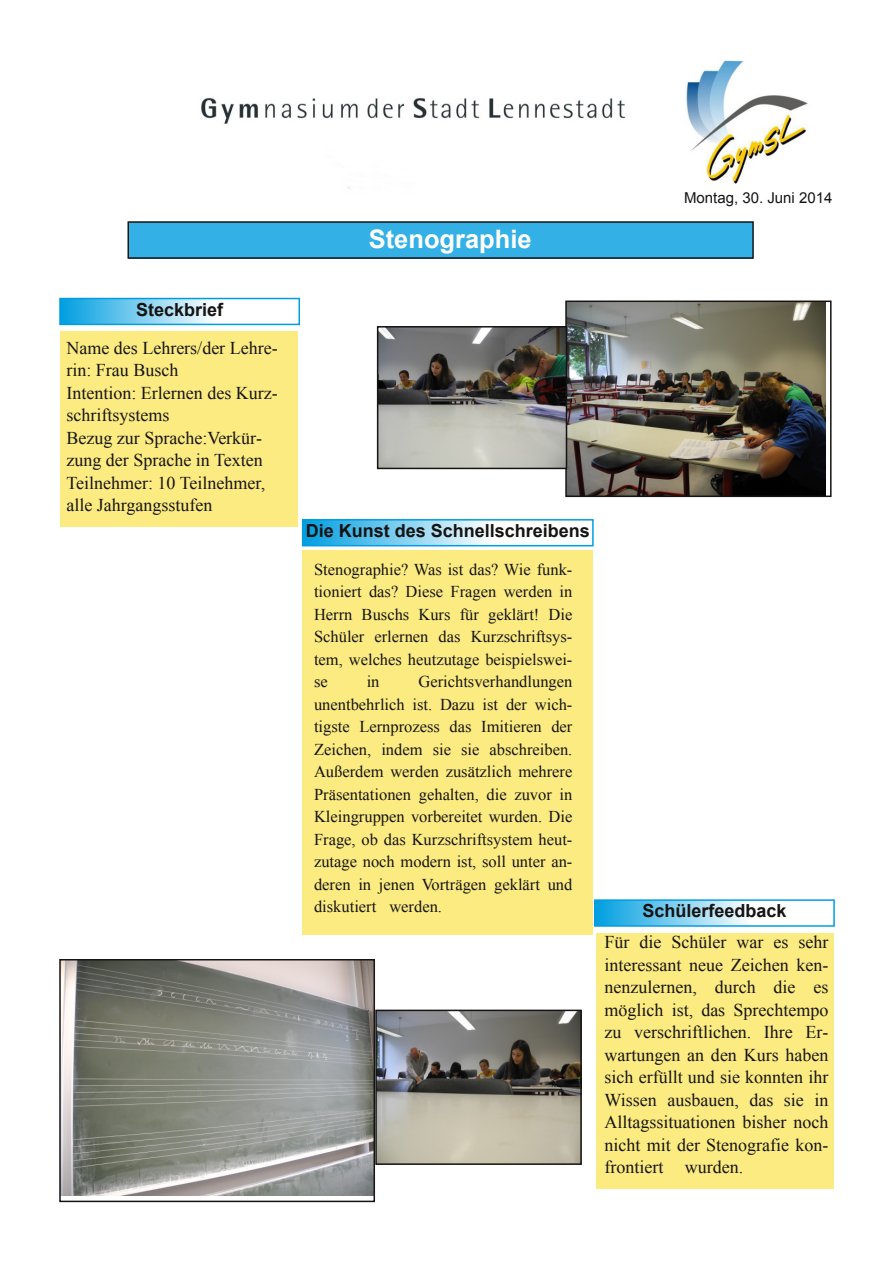
<style>
.page{position:relative;width:893px;height:1263px;background:#fff}
.page>*{position:absolute;margin:0;border:0;box-sizing:border-box;transform-origin:0 0}
.t1{font:700 25.5px "Arial";color:#fff}
.t2{font:18px/22.5px "Times New Roman";color:#161413}
.t3{font:700 18px "Arial";color:#161413}
.t4{font:16.5px/22.5px "Times New Roman";color:#161413;text-align:justify}
.t5{font:15px "Arial";color:#161413}
</style>
<div class="page">
<div style="left:128px;top:222px;width:625px;height:36px;background:#33b1e6"></div>
<div style="left:128px;top:221px;width:626px;height:38px;border:2px solid #161413"></div>
<div style="left:302px;top:550px;width:290px;height:385px;background:#fbeb81"></div>
<div style="left:61px;top:332px;width:237px;height:195px;background:#fbeb81"></div>
<div style="left:596px;top:933px;width:238px;height:255px;background:#fbeb81"></div>
<img style="left:201px;top:60px;width:607px;height:129px">
<svg style="left:62px;top:301px;width:149px;height:21px;background:#7bcdef"></svg>
<div style="left:59px;top:298px;width:241px;height:27px;border:2px solid #009ee0"></div>
<svg style="left:597px;top:902px;width:148px;height:22px;background:#7bccee"></svg>
<div style="left:594px;top:899px;width:241px;height:28px;border:2px solid #009ee0"></div>
<svg style="left:305px;top:522px;width:180px;height:21px;background:#7bccee"></svg>
<div style="left:302px;top:519px;width:292px;height:27px;border:2px solid #009ee0"></div>
<img style="left:62px;top:962px;width:310px;height:233px">
<div style="left:59px;top:959px;width:316px;height:243px;border:2px solid #161413"></div>
<img style="left:568px;top:304px;width:258px;height:190px">
<div style="left:565px;top:301px;width:267px;height:196px;border:2px solid #161413"></div>
<img style="left:378px;top:1013px;width:201px;height:149px">
<div style="left:375px;top:1010px;width:207px;height:155px;border:2px solid #161413"></div>
<img style="left:380px;top:329px;width:184px;height:137px">
<div style="left:377px;top:326px;width:190px;height:143px;border:2px solid #161413"></div>
<p class="t3" style="left:136px;top:299px;width:89px">Steckbrief</p>
<p class="t2" style="left:66px;top:336px;width:213px">Name des Lehrers/der Lehre&shy;rin: Frau Busch<br>Intention: Erlernen des Kurz&shy;schriftsystems<br>Bezug zur Sprache:Verkür&shy;zung der Sprache in Texten<br>Teilnehmer: 10 Teilnehmer, alle Jahrgangsstufen</p>
<h1 class="t1" style="left:369px;top:225px;width:164px">Stenographie</h1>
<p class="t5" style="left:684px;top:189px;width:150px">Montag, 30. Juni 2014</p>
<p class="t3" style="left:306px;top:521px;width:286px">Die Kunst des Schnellschreibens</p>
<p class="t4" style="left:314px;top:558px;width:260px">Stenographie? Was ist das? Wie funk&shy;tioniert das? Diese Fragen werden in Herrn Buschs Kurs für geklärt! Die Schüler erlernen das Kurzschriftsys&shy;tem, welches heutzutage beispielswei&shy;se</p>
<p class="t4" style="left:314px;top:670px;width:260px;text-indent:104px">Gerichtsverhandlungen unentbehrlich ist. Dazu ist der wich&shy;tigste Lernprozess das Imitieren der Zeichen, indem sie sie abschreiben.<br>Außerdem werden zusätzlich mehrere Präsentationen gehalten, die zuvor in Kleingruppen vorbereitet wurden. Die Frage, ob das Kurzschriftsystem heut&shy;zutage noch modern ist, soll unter an&shy;deren in jenen Vorträgen geklärt und diskutiert werden.</p>
<p class="t4" style="left:367px;top:670px;width:14px">in</p>
<p class="t3" style="left:642px;top:901px;width:146px">Schülerfeedback</p>
<p class="t2" style="left:604px;top:931px;width:225px;text-align:justify">Für die Schüler war es sehr interessant neue Zeichen ken&shy;nenzulernen, durch die es möglich ist, das Sprechtempo zu verschriftlichen. Ihre Er&shy;wartungen an den Kurs haben sich erfüllt und sie konnten ihr Wissen ausbauen, das sie in Alltagssituationen bisher noch nicht mit der Stenografie kon&shy;frontiert wurden.</p>
</div>
